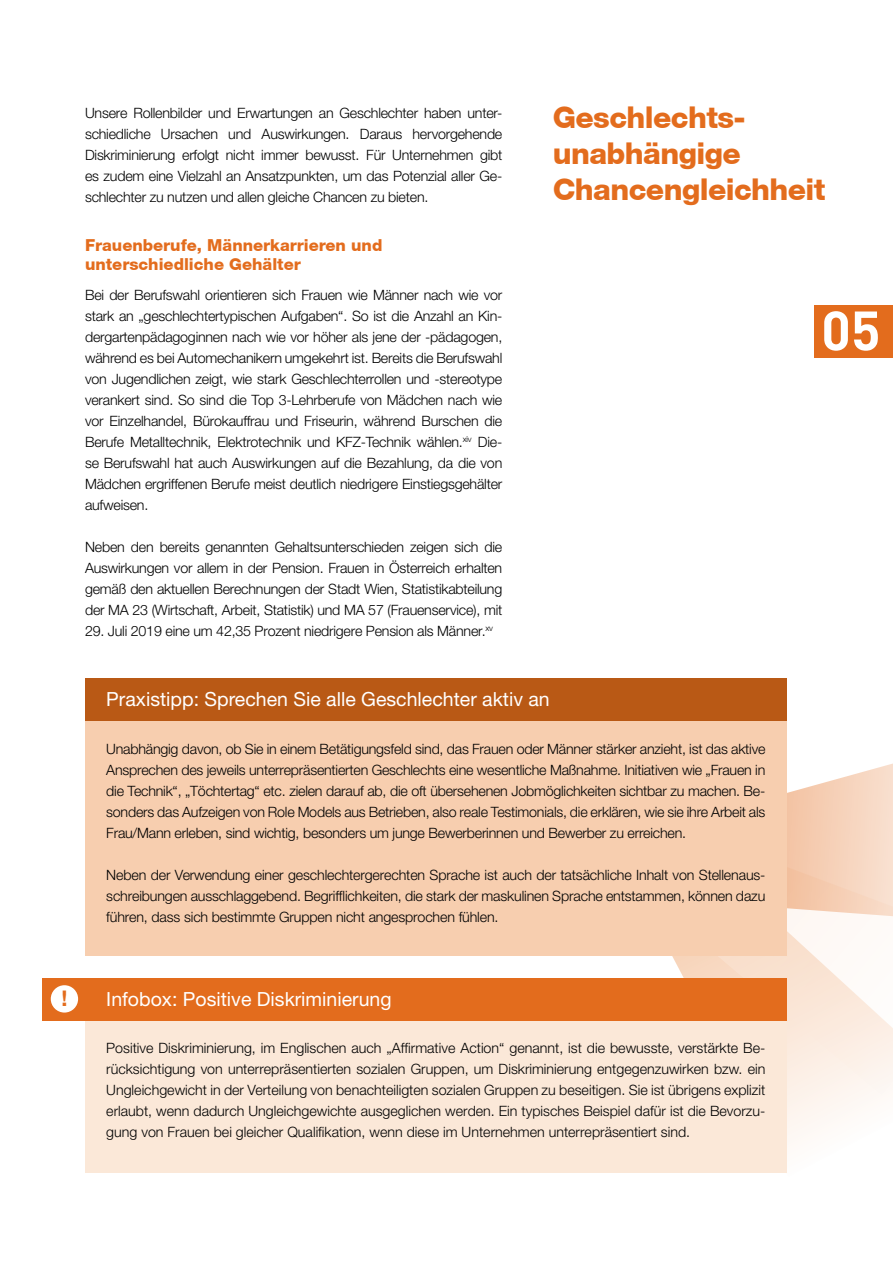
<style>
.page{position:relative;width:893px;height:1263px;background:#fff}
.page>*{position:absolute;margin:0;border:0;box-sizing:border-box;transform-origin:0 0}
.t1{font:700 54.6px "DIN";color:#fff}
.t2{font:800 30px/36px "Helvetica Neue";letter-spacing:-.02em;color:#e36c1d}
.t3{font:700 21.6px "Helvetica Neue LT Std";color:#e36c1d}
.t4{font:19.5px "Helvetica Neue LT Std";color:#fff}
.t5{font:800 16.5px/19.5px "Helvetica Neue";color:#e36c1d}
.t6{font:300 14.25px/21px "Helvetica Neue";letter-spacing:-.015em;color:#000;text-align:justify}
</style>
<div class="page">
<svg style="left:540px;top:1095px;width:334px;height:78px"></svg>
<svg style="left:672px;top:923px;width:221px;height:172px"></svg>
<svg style="left:787px;top:763px;width:106px;height:160px"></svg>
<div style="left:814px;top:306px;width:79px;height:52px;background:#e36c1d"></div>
<div style="left:85px;top:721px;width:702px;height:235px;background:#f7ceaf"></div>
<div style="left:85px;top:1021px;width:702px;height:151px;background:#fbe8d8"></div>
<div style="left:85px;top:678px;width:702px;height:43px;background:#b95915"></div>
<div style="left:85px;top:978px;width:702px;height:43px;background:#e36c1d"></div>
<div style="left:42px;top:978px;width:45px;height:43px;background:#e36c1d"></div>
<div style="left:52px;top:986px;width:25px;height:26px;background:#fff;border-radius:50%"></div>
<div style="left:51px;top:985px;width:27px;height:27px;border:2px solid #fff;border-radius:50%"></div>
<p class="t6" style="left:85px;top:102px;width:419px">Unsere Rollenbilder und Erwartungen an Geschlechter haben unter&shy;schiedliche Ursachen und Auswirkungen. Daraus hervorgehende Diskriminierung erfolgt nicht immer bewusst. Für Unternehmen gibt es zudem eine Vielzahl an Ansatzpunkten, um das Potenzial aller Ge&shy;schlechter zu nutzen und allen gleiche Chancen zu bieten.</p>
<p class="t5" style="left:85px;top:235px;width:299px">Frauenberufe, Männerkarrieren und unterschiedliche Gehälter</p>
<p class="t6" style="left:85px;top:284px;width:419px">Bei der Berufswahl orientieren sich Frauen wie Männer nach wie vor stark an „geschlechtertypischen Aufgaben“. So ist die Anzahl an Kin&shy;dergartenpädagoginnen nach wie vor höher als jene der -pädagogen, während es bei Automechanikern umgekehrt ist. Bereits die Berufswahl von Jugendlichen zeigt, wie stark Geschlechterrollen und -stereotype verankert sind. So sind die Top 3-Lehrberufe von Mädchen nach wie vor Einzelhandel, Bürokauffrau und Friseurin, während Burschen die Berufe Metalltechnik, Elektrotechnik und KFZ-Technik wählen.<sup>xiv</sup> Die&shy;se Berufswahl hat auch Auswirkungen auf die Bezahlung, da die von Mädchen ergriffenen Berufe meist deutlich niedrigere Einstiegsgehälter aufweisen.</p>
<p class="t6" style="left:85px;top:536px;width:419px">Neben den bereits genannten Gehaltsunterschieden zeigen sich die Auswirkungen vor allem in der Pension. Frauen in Österreich erhalten gemäß den aktuellen Berechnungen der Stadt Wien, Statistikabteilung der MA 23 (Wirtschaft, Arbeit, Statistik) und MA 57 (Frauenservice), mit</p>
<p class="t6" style="left:85px;top:620px;width:410px">29. Juli 2019 eine um 42,35 Prozent niedrigere Pension als Männer.<sup>xv</sup></p>
<h2 class="t2" style="left:553px;top:99px;width:274px">Geschlechts&shy;unabhängige<br>Chancengleichheit</h2>
<h1 class="t1" style="left:821px;top:295px;width:61px">05</h1>
<h3 class="t4" style="left:106px;top:687px;width:445px">Praxistipp: Sprechen Sie alle Geschlechter aktiv an</h3>
<p class="t6" style="left:106px;top:738px;width:661px">Unabhängig davon, ob Sie in einem Betätigungsfeld sind, das Frauen oder Männer stärker anzieht, ist das aktive Ansprechen des jeweils unterrepräsentierten Geschlechts eine wesentliche Maßnahme. Initiativen wie „Frauen in die Technik“, „Töchtertag“ etc. zielen darauf ab, die oft übersehenen Jobmöglichkeiten sichtbar zu machen. Be&shy;sonders das Aufzeigen von Role Models aus Betrieben, also reale Testimonials, die erklären, wie sie ihre Arbeit als Frau/Mann erleben, sind wichtig, besonders um junge Bewerberinnen und Bewerber zu erreichen.</p>
<p class="t6" style="left:106px;top:864px;width:661px">Neben der Verwendung einer geschlechtergerechten Sprache ist auch der tatsächliche Inhalt von Stellenaus&shy;schreibungen ausschlaggebend. Begrifflichkeiten, die stark der maskulinen Sprache entstammen, können dazu führen, dass sich bestimmte Gruppen nicht angesprochen fühlen.</p>
<h3 class="t3" style="left:61px;top:985px;width:8px">!</h3>
<h3 class="t4" style="left:106px;top:987px;width:287px">Infobox: Positive Diskriminierung</h3>
<p class="t6" style="left:106px;top:1037px;width:661px">Positive Diskriminierung, im Englischen auch „Affirmative Action“ genannt, ist die bewusste, verstärkte Be&shy;rücksichtigung von unterrepräsentierten sozialen Gruppen, um Diskriminierung entgegenzuwirken bzw. ein Ungleichgewicht in der Verteilung von benachteiligten sozialen Gruppen zu beseitigen. Sie ist übrigens explizit erlaubt, wenn dadurch Ungleichgewichte ausgeglichen werden. Ein typisches Beispiel dafür ist die Bevorzu&shy;gung von Frauen bei gleicher Qualifikation, wenn diese im Unternehmen unterrepräsentiert sind.</p>
</div>
